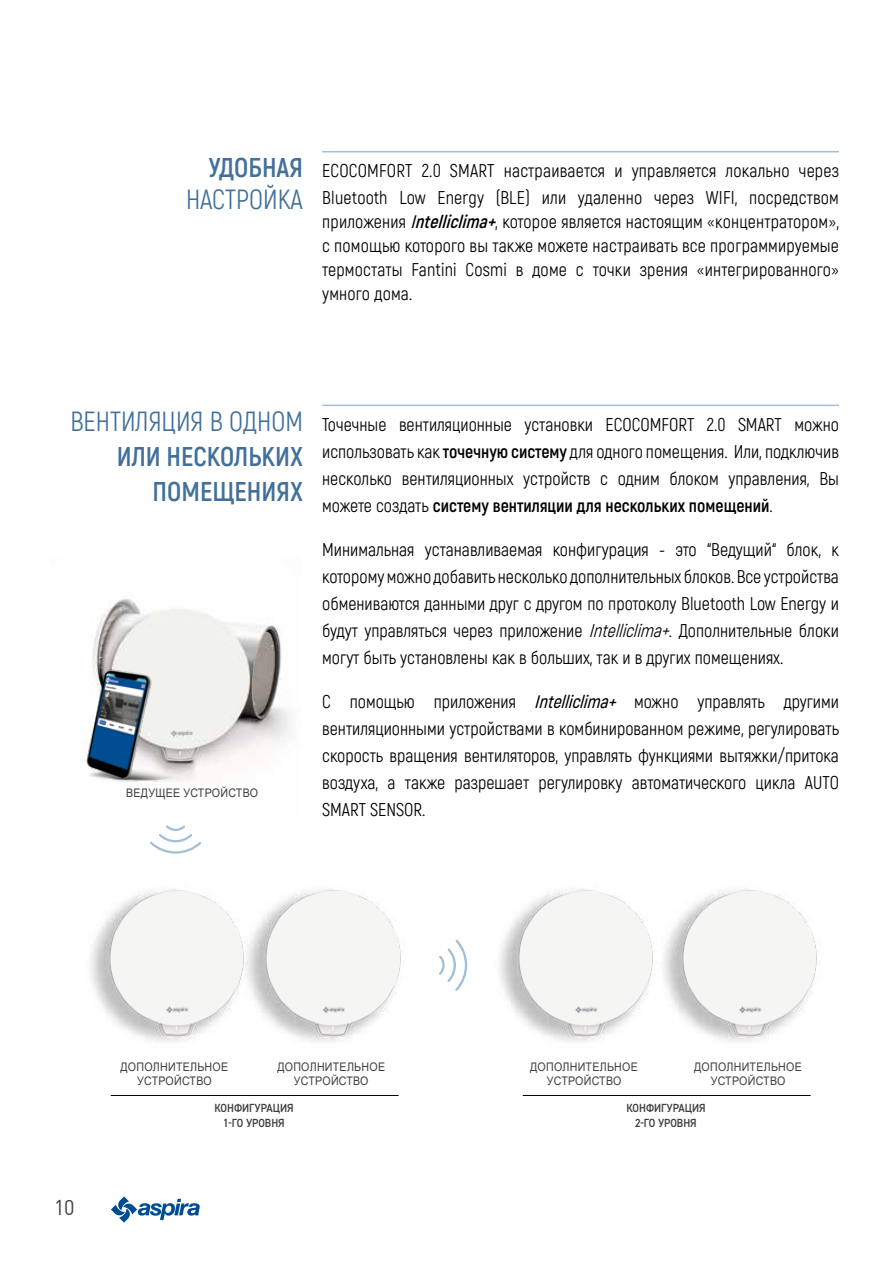
<style>
.page{position:relative;width:893px;height:1263px;background:#fff}
.page>*{position:absolute;margin:0;border:0;box-sizing:border-box;transform-origin:0 0}
.t1{font:700 27px/35px "Akrobat";color:#42709a;text-align:right}
.t2{font:27px "Akrobat";color:#42709a}
.t3{font:21px "DIN";color:#3e3d40;scale:.95 1}
.t4{font:18px/27px "Akrobat";color:#000;text-align:justify}
.t5{font:11.85px/14.2px "Arial";letter-spacing:.025em;color:#3e3d40;text-align:center;scale:.9 1}
.t6{font:600 11.85px/14.2px "DIN2014";color:#3e3d40;text-align:center;scale:.9 1}
.s1{font-weight:600;font-style:italic}
.s2{font-weight:700;font-style:italic}
.s3{font-weight:700}
.s4{font-style:italic}
</style>
<div class="page">
<svg style="left:111px;top:1196px;width:89px;height:26px"></svg>
<hr style="left:322px;top:151px;width:517px;height:1px;background:#a2bfd7">
<hr style="left:322px;top:405px;width:517px;height:1px;background:#a2bfd7">
<img style="left:93px;top:599px;width:196px;height:167px">
<img style="left:86px;top:649px;width:110px;height:134px">
<img style="left:499px;top:889px;width:152px;height:153px">
<img style="left:274px;top:889px;width:131px;height:153px">
<img style="left:651px;top:889px;width:170px;height:153px">
<img style="left:90px;top:889px;width:184px;height:153px">
<svg style="left:150px;top:825px;width:51px;height:29px"></svg>
<svg style="left:439px;top:939px;width:29px;height:52px"></svg>
<hr style="left:111px;top:1095px;width:288px;height:1px;background:#000">
<hr style="left:523px;top:1095px;width:288px;height:1px;background:#000">
<h1 class="t1" style="left:209px;top:150px;width:96px">УДОБНАЯ</h1>
<h1 class="t2" style="left:186px;top:184px;width:118px">НАСТРОЙКА</h1>
<p class="t4" style="left:322px;top:157px;width:518px">ECOCOMFORT 2.0 SMART настраивается и управляется локально через<br>Bluetooth Low Energy (BLE) или удаленно через WIFI, посредством</p>
<p class="t4" style="left:322px;top:210px;width:518px;line-height:24px">приложения <span class="s1">I</span><span class="s2">ntelliclima+</span>, которое является настоящим «концентратором», с помощью которого вы также можете настраивать все программируемые термостаты Fantini Cosmi в доме с точки зрения «интегрированного» умного дома.</p>
<h1 class="t2" style="left:71px;top:405px;width:234px">ВЕНТИЛЯЦИЯ В ОДНОМ</h1>
<h1 class="t1" style="left:117px;top:439px;width:188px">ИЛИ НЕСКОЛЬКИХ<br>ПОМЕЩЕНИЯХ</h1>
<p class="t5" style="left:126px;top:786px;width:148px">ВЕДУЩЕЕ УСТРОЙСТВО</p>
<p class="t4" style="left:322px;top:411px;width:518px">Точечные вентиляционные установки ECOCOMFORT 2.0 SMART можно использовать как <span class="s3">точечную систему</span> для одного помещения. Или, подключив несколько вентиляционных устройств с одним блоком управления, Вы можете создать <span class="s3">систему вентиляции для нескольких помещений</span>.</p>
<p class="t4" style="left:322px;top:536px;width:518px">Минимальная устанавливаемая конфигурация - это “Ведущий“ блок, к которому можно добавить несколько дополнительных блоков. Все устройства обмениваются данными друг с другом по протоколу Bluetooth Low Energy и будут управляться через приложение <span class="s4">Intelliclima+</span>. Дополнительные блоки могут быть установлены как в больших, так и в других помещениях.</p>
<p class="t4" style="left:322px;top:688px;width:518px">С помощью приложения <span class="s1">Intelliclima+</span> можно управлять другими вентиляционными устройствами в комбинированном режиме, регулировать скорость вращения вентиляторов, управлять функциями вытяжки/притока воздуха, а также разрешает регулировку автоматического цикла AUTO SMART SENSOR.</p>
<p class="t5" style="left:121px;top:1059px;width:121px">ДОПОЛНИТЕЛЬНОЕ<br>УСТРОЙСТВО</p>
<p class="t5" style="left:277px;top:1059px;width:121px">ДОПОЛНИТЕЛЬНОЕ<br>УСТРОЙСТВО</p>
<p class="t5" style="left:694px;top:1059px;width:121px">ДОПОЛНИТЕЛЬНОЕ<br>УСТРОЙСТВО</p>
<p class="t5" style="left:530px;top:1059px;width:121px">ДОПОЛНИТЕЛЬНОЕ<br>УСТРОЙСТВО</p>
<p class="t3" style="left:54px;top:1194px;width:23px">10</p>
<p class="t6" style="left:214px;top:1101px;width:90px">КОНФИГУРАЦИЯ<br>1-ГО УРОВНЯ</p>
<p class="t6" style="left:626px;top:1101px;width:90px">КОНФИГУРАЦИЯ<br>2-ГО УРОВНЯ</p>
</div>
